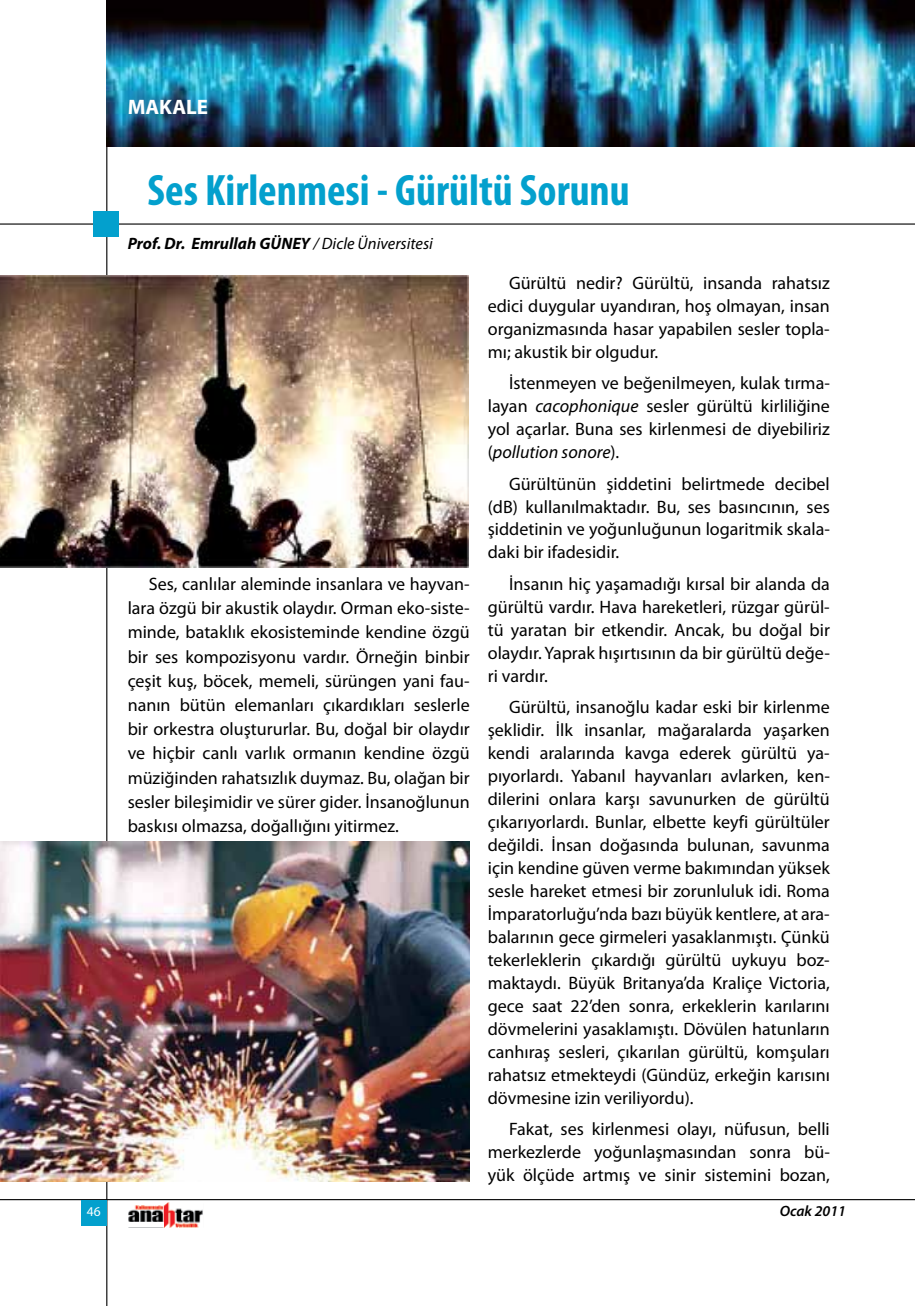
<style>
.page{position:relative;width:915px;height:1306px;background:#fff}
.page>*{position:absolute;margin:0;border:0;box-sizing:border-box;transform-origin:0 0}
.t1{font:700 condensed 44.1px "Myriad Pro";color:#03a0cd}
.t2{font:700 21px "Myriad Pro";color:#fff}
.t3{font:18px/23px "Myriad Pro";color:#000;text-align:justify}
.t4{font:italic 700 16.5px "Myriad Pro";color:#000}
.t5{font:italic 600 15px "Myriad Pro";color:#000}
.t6{font:13.5px "Myriad Pro";color:#fff}
.s1{font-weight:400}
.s2{font-style:italic}
</style>
<div class="page">
<hr style="left:106px;top:0;width:1px;height:1305px;background:#000">
<hr style="left:0;top:1198px;width:914px;height:2px;background:#000">
<svg style="left:128px;top:1227px;width:71px;height:1px"></svg>
<img style="left:128px;top:1202px;width:75px;height:25px">
<hr style="left:128px;top:1222px;width:35px;height:4px;background:#fff">
<div style="left:81px;top:1200px;width:25px;height:25px;background:#03a0cd"></div>
<hr style="left:0;top:223px;width:914px;height:2px;background:#000">
<div style="left:93px;top:211px;width:26px;height:26px;background:#03a0cd"></div>
<img style="left:106px;top:0;width:808px;height:147px">
<img style="left:0;top:841px;width:469px;height:339px">
<img style="left:0;top:275px;width:468px;height:293px">
<p class="t2" style="left:128px;top:87px;width:106px">INTERVIEW</p>
<p class="t2" style="left:128px;top:93px;width:82px">MAKALE</p>
<h1 class="t1" style="left:147px;top:163px;width:484px">Ses Kirlenmesi - Gürültü Sorunu</h1>
<p class="t4" style="left:128px;top:233px;width:307px">Prof. Dr. Emrullah GÜNEY <span class="s1">/ Dicle Üniversitesi</span></p>
<p class="t3" style="left:128px;top:571px;width:343px;line-height:24.2px;text-indent:21px">Ses, canlılar aleminde insanlara ve hayvan&shy;lara özgü bir akustik olaydır. Orman eko-siste&shy;minde, bataklık ekosisteminde kendine özgü bir ses kompozisyonu vardır. Örneğin binbir çeşit kuş, böcek, memeli, sürüngen yani fau&shy;nanın bütün elemanları çıkardıkları seslerle bir orkestra oluştururlar. Bu, doğal bir olaydır ve hiçbir canlı varlık ormanın kendine özgü müziğinden rahatsızlık duymaz. Bu, olağan bir sesler bileşimidir ve sürer gider. İnsanoğlunun baskısı olmazsa, doğallığını yitirmez.</p>
<p class="t3" style="left:487px;top:271px;width:343px;text-indent:21px">Gürültü nedir? Gürültü, insanda rahatsız edici duygular uyandıran, hoş olmayan, insan organizmasında hasar yapabilen sesler topla&shy;mı; akustik bir olgudur.</p>
<p class="t3" style="left:487px;top:371px;width:343px;text-indent:21px">İstenmeyen ve beğenilmeyen, kulak tırma&shy;layan <span class="s2">cacophonique</span> sesler gürültü kirliliğine yol açarlar. Buna ses kirlenmesi de diyebiliriz (<span class="s2">pollution sonore</span>).</p>
<p class="t3" style="left:487px;top:472px;width:343px;text-indent:21px">Gürültünün şiddetini belirtmede decibel (dB) kullanılmaktadır. Bu, ses basıncının, ses şiddetinin ve yoğunluğunun logaritmik skala&shy;daki bir ifadesidir.</p>
<p class="t3" style="left:487px;top:572px;width:343px;text-indent:21px">İnsanın hiç yaşamadığı kırsal bir alanda da gürültü vardır. Hava hareketleri, rüzgar gürül&shy;tü yaratan bir etkendir. Ancak, bu doğal bir olaydır. Yaprak hışırtısının da bir gürültü değe&shy;ri vardır.</p>
<p class="t3" style="left:487px;top:695px;width:343px;text-indent:21px">Gürültü, insanoğlu kadar eski bir kirlenme şeklidir. İlk insanlar, mağaralarda yaşarken kendi aralarında kavga ederek gürültü ya&shy;pıyorlardı. Yabanıl hayvanları avlarken, ken&shy;dilerini onlara karşı savunurken de gürültü çıkarıyorlardı. Bunlar, elbette keyfi gürültüler değildi. İnsan doğasında bulunan, savunma için kendine güven verme bakımından yüksek sesle hareket etmesi bir zorunluluk idi. Roma İmparatorluğu’nda bazı büyük kentlere, at ara&shy;balarının gece girmeleri yasaklanmıştı. Çünkü tekerleklerin çıkardığı gürültü uykuyu boz&shy;maktaydı. Büyük Britanya’da Kraliçe Victoria, gece saat 22’den sonra, erkeklerin karılarını dövmelerini yasaklamıştı. Dövülen hatunların canhıraş sesleri, çıkarılan gürültü, komşuları rahatsız etmekteydi (Gündüz, erkeğin karısını dövmesine izin veriliyordu).</p>
<p class="t3" style="left:487px;top:1117px;width:343px;text-indent:21px">Fakat, ses kirlenmesi olayı, nüfusun, belli merkezlerde yoğunlaşmasından sonra bü&shy;yük ölçüde artmış ve sinir sistemini bozan,</p>
<p class="t6" style="left:87px;top:1202px;width:15px">46</p>
<p class="t5" style="left:779px;top:1201px;width:68px">Ocak 2011</p>
</div>
